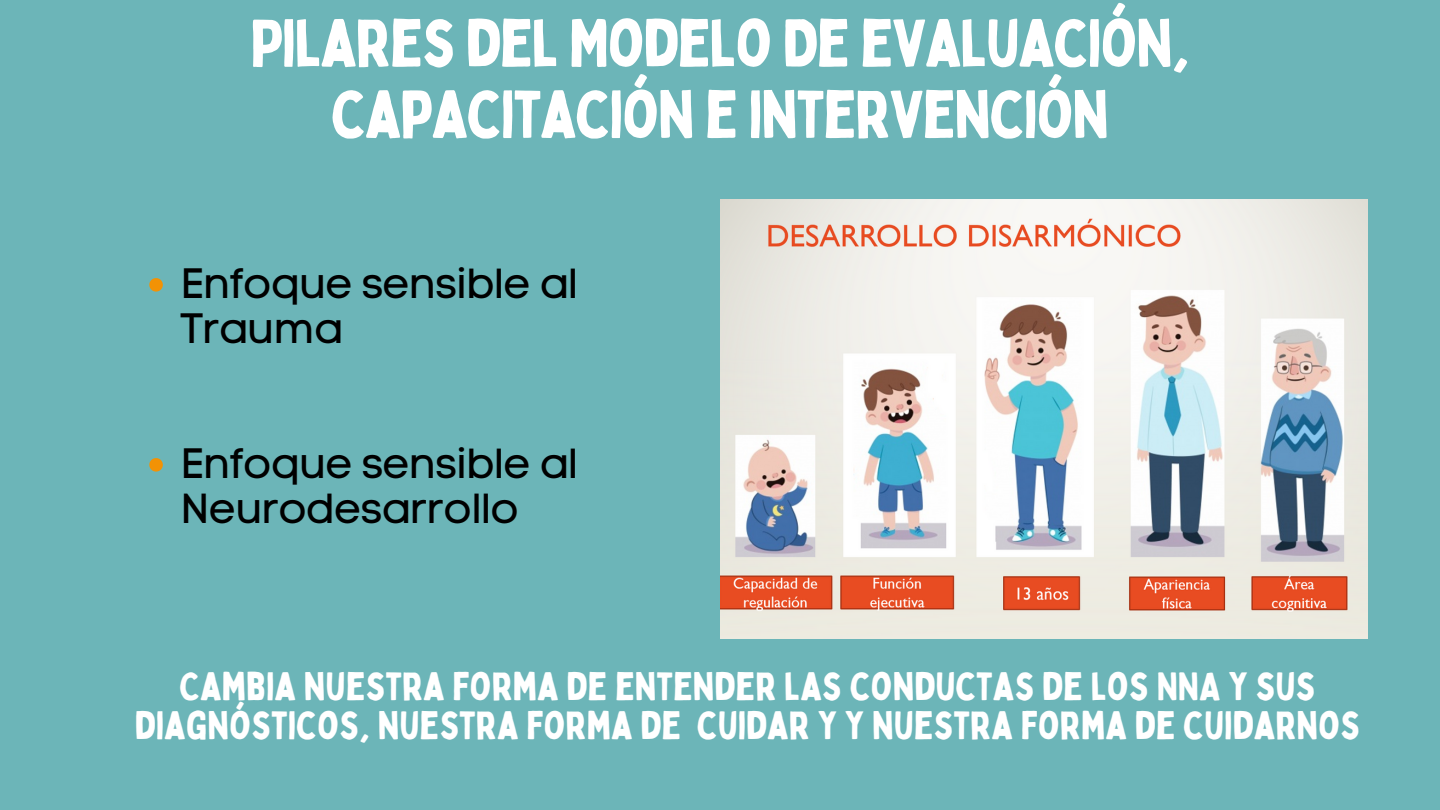
<style>
.page{position:relative;width:1440px;height:810px;background:#6cb5b8}
.page>*{position:absolute;margin:0;border:0;box-sizing:border-box;transform-origin:0 0}
.t1{font:66px/71.2px "Bobby Jones";letter-spacing:-.025em;color:#fff;text-align:center}
.t2{font:42px/45px "Code Pro Normal LC";letter-spacing:-.025em;color:#000}
.t3{font:38.9px/38.2px "Bobby Jones";color:#fff;text-align:center}
</style>
<div class="page">
<img style="left:720px;top:199px;width:647px;height:439px">
<svg style="left:149px;top:278px;width:14px;height:14px"></svg>
<svg style="left:149px;top:458px;width:14px;height:14px"></svg>
<h1 class="t1" style="left:250px;top:6px;width:941px">PILARES DEL MODELO DE EVALUACIÓN,<br>CAPACITACIÓN E INTERVENCIÓN</h1>
<p class="t2" style="left:181px;top:260px;width:399px">Enfoque sensible al<br>Trauma</p>
<p class="t2" style="left:181px;top:440px;width:399px">Enfoque sensible al<br>Neurodesarrollo</p>
<p class="t3" style="left:135px;top:667px;width:1227px">CAMBIA NUESTRA FORMA DE ENTENDER LAS CONDUCTAS DE LOS NNA Y SUS<br>DIAGNÓSTICOS, NUESTRA FORMA DE CUIDAR Y Y NUESTRA FORMA DE CUIDARNOS</p>
</div>
